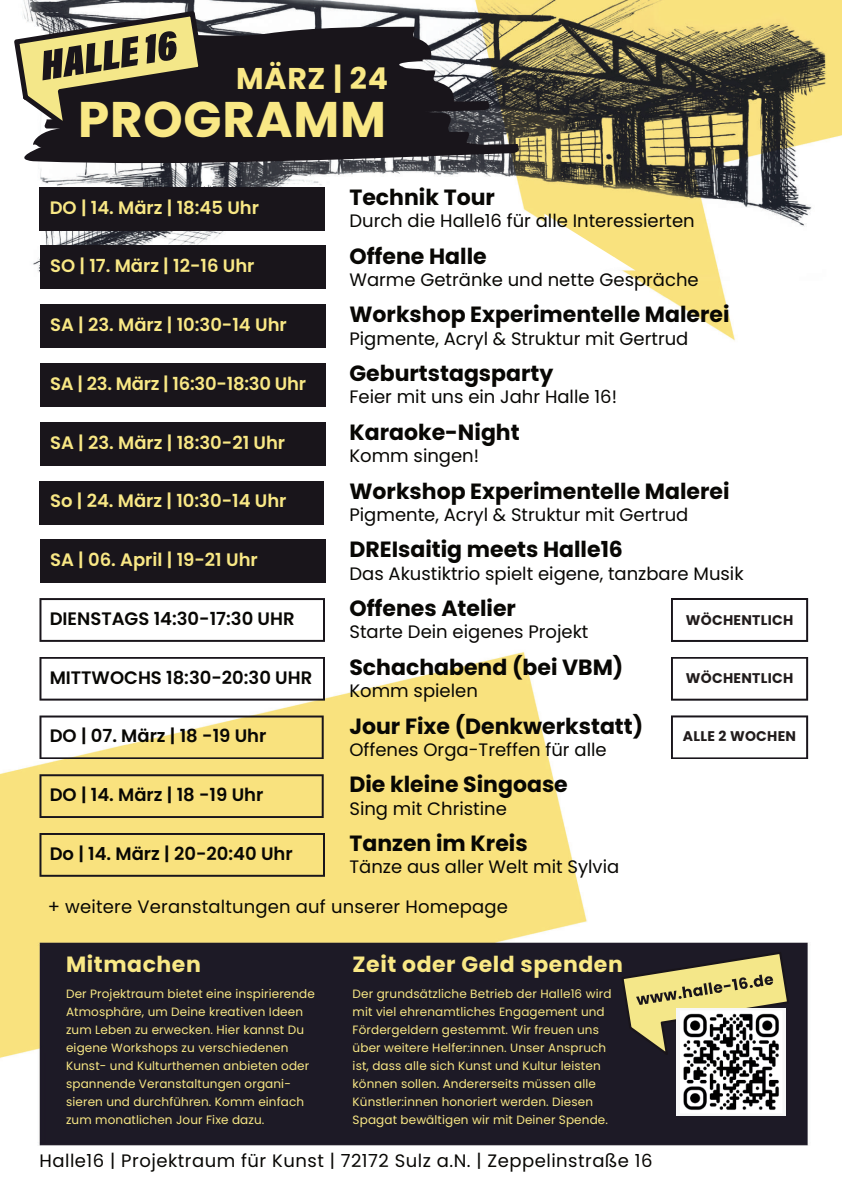
<style>
.page{position:relative;width:842px;height:1191px;background:#fff}
.page>*{position:absolute;margin:0;border:0;box-sizing:border-box;transform-origin:0 0}
.t1{font:700 50px "Poppins";letter-spacing:.015em;color:#f9e885}
.t2{font:700 30px "Poppins";letter-spacing:.025em;color:#f9e885}
.t3{font:700 22px "Poppins";color:#080704}
.t4{font:700 22px "Poppins";letter-spacing:.025em;color:#f9e885}
.t5{font:18px "Poppins";color:#080704}
.t6{font:600 18px "Poppins";color:#f9e885}
.t7{font:600 18px "Poppins";color:#080704}
.t8{font:18px "Poppins";letter-spacing:.03em;color:#080704}
.t9{font:700 14px "Poppins";letter-spacing:.02em;color:#211c1c}
.t10{font:12px/18px "Poppins";letter-spacing:.01em;color:#f9e885}
</style>
<div class="page">
<img style="left:0;top:0;width:842px;height:1146px">
<img style="left:545px;top:214px;width:70px;height:56px">
<img style="left:614px;top:257px;width:22px;height:13px">
<div style="left:40px;top:539px;width:285px;height:44px;background:#19151b"></div>
<div style="left:40px;top:480px;width:284px;height:44px;background:#19151b"></div>
<div style="left:40px;top:304px;width:285px;height:44px;background:#19151b"></div>
<div style="left:40px;top:245px;width:285px;height:44px;background:#19151b"></div>
<div style="left:40px;top:363px;width:285px;height:44px;background:#19151b"></div>
<div style="left:40px;top:422px;width:285px;height:43px;background:#19151b"></div>
<div style="left:39px;top:187px;width:286px;height:44px;background:#19151b"></div>
<svg style="left:39px;top:774px;width:285px;height:44px;background:#e3ce74"></svg>
<svg style="left:39px;top:715px;width:285px;height:44px"></svg>
<svg style="left:39px;top:598px;width:286px;height:43px"></svg>
<svg style="left:39px;top:656px;width:286px;height:44px"></svg>
<svg style="left:671px;top:656px;width:137px;height:44px"></svg>
<svg style="left:204px;top:27px;width:288px;height:43px;fill:#19151b"></svg>
<svg style="left:15px;top:70px;width:507px;height:97px;background:#312e33"></svg>
<svg style="left:14px;top:11px;width:190px;height:118px;background:#7a745c"></svg>
<svg style="left:620px;top:950px;width:171px;height:108px;background:#8f875a"></svg>
<svg style="left:39px;top:832px;width:286px;height:44px;background:#e6d075"></svg>
<svg style="left:671px;top:715px;width:137px;height:44px"></svg>
<svg style="left:671px;top:598px;width:137px;height:44px"></svg>
<img style="left:676px;top:1008px;width:109px;height:107px">
<h2 class="t2" style="left:236px;top:61px;width:153px">MÄRZ | 24</h2>
<h1 class="t1" style="left:78px;top:90px;width:309px">PROGRAMM</h1>
<h3 class="t6" style="left:50px;top:197px;width:211px">DO | 14. März | 18:45 Uhr</h3>
<h3 class="t6" style="left:50px;top:255px;width:206px">SO | 17. März | 12-16 Uhr</h3>
<h3 class="t6" style="left:50px;top:314px;width:238px">SA | 23. März | 10:30-14 Uhr</h3>
<h3 class="t6" style="left:50px;top:373px;width:257px">SA | 23. März | 16:30-18:30 Uhr</h3>
<h3 class="t6" style="left:50px;top:432px;width:237px">SA | 23. März | 18:30-21 Uhr</h3>
<h3 class="t6" style="left:50px;top:490px;width:238px">So | 24. März | 10:30-14 Uhr</h3>
<h3 class="t6" style="left:50px;top:549px;width:209px">SA | 06. April | 19-21 Uhr</h3>
<h3 class="t7" style="left:50px;top:608px;width:246px">DIENSTAGS 14:30-17:30 UHR</h3>
<h3 class="t3" style="left:349px;top:184px;width:147px">Technik Tour</h3>
<h3 class="t5" style="left:349px;top:210px;width:347px">Durch die Halle16 für alle Interessierten</h3>
<h3 class="t3" style="left:349px;top:243px;width:139px">Offene Halle</h3>
<h3 class="t5" style="left:349px;top:269px;width:351px">Warme Getränke und nette Gespräche</h3>
<h3 class="t3" style="left:349px;top:302px;width:382px">Workshop Experimentelle Malerei</h3>
<h3 class="t5" style="left:349px;top:328px;width:340px">Pigmente, Acryl &amp; Struktur mit Gertrud</h3>
<h3 class="t3" style="left:349px;top:361px;width:205px">Geburtstagsparty</h3>
<h3 class="t5" style="left:349px;top:386px;width:269px">Feier mit uns ein Jahr Halle 16!</h3>
<h3 class="t3" style="left:349px;top:419px;width:172px">Karaoke-Night</h3>
<h3 class="t5" style="left:349px;top:445px;width:131px">Komm singen!</h3>
<h3 class="t3" style="left:349px;top:478px;width:382px">Workshop Experimentelle Malerei</h3>
<h3 class="t5" style="left:349px;top:504px;width:340px">Pigmente, Acryl &amp; Struktur mit Gertrud</h3>
<h3 class="t3" style="left:349px;top:537px;width:275px">DREIsaitig meets Halle16</h3>
<h3 class="t5" style="left:349px;top:563px;width:396px">Das Akustiktrio spielt eigene, tanzbare Musik</h3>
<h3 class="t3" style="left:349px;top:595px;width:168px">Offenes Atelier</h3>
<h3 class="t5" style="left:349px;top:621px;width:241px">Starte Dein eigenes Projekt</h3>
<p class="t9" style="left:686px;top:611px;width:109px">WÖCHENTLICH</p>
<h3 class="t3" style="left:349px;top:654px;width:275px">Schachabend (bei VBM)</h3>
<h3 class="t5" style="left:349px;top:680px;width:130px">Komm spielen</h3>
<h3 class="t3" style="left:349px;top:713px;width:295px">Jour Fixe (Denkwerkstatt)</h3>
<h3 class="t5" style="left:349px;top:739px;width:259px">Offenes Orga-Treffen für alle</h3>
<h3 class="t7" style="left:50px;top:666px;width:264px">MITTWOCHS 18:30-20:30 UHR</h3>
<p class="t9" style="left:686px;top:670px;width:109px">WÖCHENTLICH</p>
<h3 class="t7" style="left:50px;top:725px;width:218px">DO | 07. März | 18 -19 Uhr</h3>
<p class="t9" style="left:683px;top:728px;width:115px">ALLE 2 WOCHEN</p>
<h3 class="t7" style="left:50px;top:784px;width:215px">DO | 14. März | 18 -19 Uhr</h3>
<h3 class="t7" style="left:50px;top:843px;width:245px">Do | 14. März | 20-20:40 Uhr</h3>
<h3 class="t3" style="left:349px;top:771px;width:220px">Die kleine Singoase</h3>
<h3 class="t5" style="left:349px;top:797px;width:159px">Sing mit Christine</h3>
<h3 class="t3" style="left:349px;top:830px;width:180px">Tanzen im Kreis</h3>
<h3 class="t5" style="left:349px;top:856px;width:271px">Tänze aus aller Welt mit Sylvia</h3>
<h3 class="t5" style="left:48px;top:895px;width:462px">+ weitere Veranstaltungen auf unserer Homepage</h3>
<h3 class="t4" style="left:66px;top:951px;width:136px">Mitmachen</h3>
<h3 class="t4" style="left:353px;top:951px;width:272px">Zeit oder Geld spenden</h3>
<p class="t10" style="left:66px;top:984px;width:250px">Der Projektraum bietet eine inspirierende Atmosphäre, um Deine kreativen Ideen zum Leben zu erwecken. Hier kannst Du eigene Workshops zu verschiedenen Kunst- und Kulturthemen anbieten oder spannende Veranstaltungen organi&shy;sieren und durchführen. Komm einfach zum monatlichen Jour Fixe dazu.</p>
<p class="t10" style="left:353px;top:984px;width:260px">Der grundsätzliche Betrieb der Halle16 wird mit viel ehrenamtliches Engagement und Fördergeldern gestemmt. Wir freuen uns über weitere Helfer:innen. Unser Anspruch ist, dass alle sich Kunst und Kultur leisten können sollen. Andererseits müssen alle Künstler:innen honoriert werden. Diesen Spagat bewältigen wir mit Deiner Spende.</p>
<h3 class="t8" style="left:39px;top:1150px;width:615px">Halle16 | Projektraum für Kunst | 72172 Sulz a.N. | Zeppelinstraße 16</h3>
</div>
